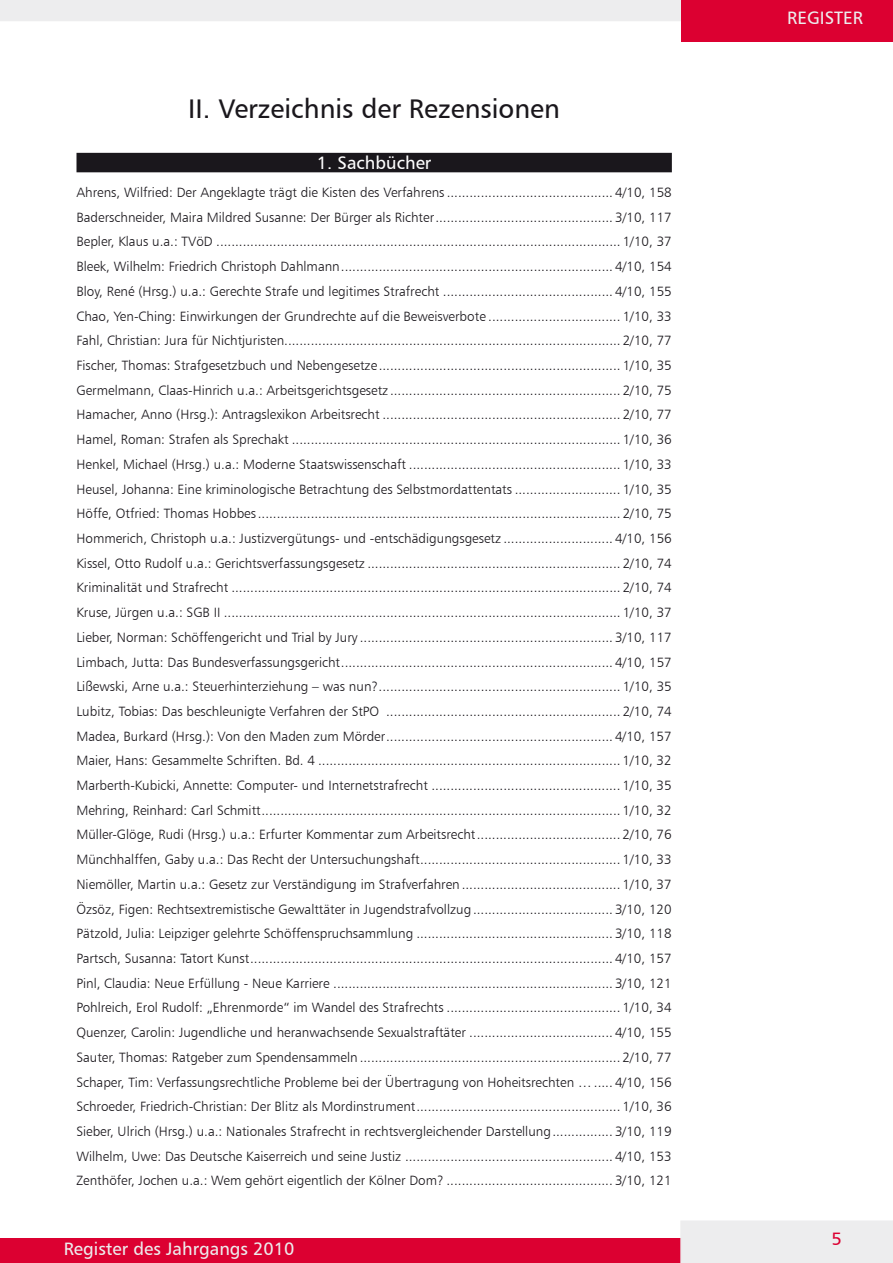
<style>
.page{position:relative;width:893px;height:1263px;background:#fff}
.page>*{position:absolute;margin:0;border:0;box-sizing:border-box;transform-origin:0 0}
.t1{font:27px "Humanist 777 BT Roman B";color:#1a171c}
.t2{font:18px "Humanist 777 BT Roman B";color:#ededee}
.t3{font:18px "Humanist 777 BT Roman B";color:#fff}
.t4{font:18px "Humanist 777 BT Roman B";color:#dc0031}
.t5{font:13.5px/24.8px "Humanist 777 BT Light B";color:#1a171c;text-align:justify}
</style>
<div class="page">
<div style="left:0;top:0;width:880px;height:21px;background:#ededee"></div>
<div style="left:681px;top:0;width:211px;height:42px;background:#dc0031"></div>
<div style="left:0;top:1238px;width:879px;height:25px;background:#dc0031"></div>
<div style="left:680px;top:1220px;width:213px;height:43px;background:#ededee"></div>
<div style="left:76px;top:153px;width:596px;height:19px;background:#1a171c"></div>
<h1 class="t1" style="left:188px;top:92px;width:373px">II. Verzeichnis der Rezensionen</h1>
<h2 class="t3" style="left:317px;top:151px;width:116px">1. Sachbücher</h2>
<p class="t5" style="left:76px;top:180px;width:597px">Ahrens, Wilfried: Der Angeklagte trägt die Kisten des Verfahrens ............................................ 4/10, 158<br>Baderschneider, Maira Mildred Susanne: Der Bürger als Richter............................................... 3/10, 117<br>Bepler, Klaus u.a.: TVöD ........................................................................................................... 1/10, 37<br>Bleek, Wilhelm: Friedrich Christoph Dahlmann........................................................................ 4/10, 154<br>Bloy, René (Hrsg.) u.a.: Gerechte Strafe und legitimes Strafrecht ............................................. 4/10, 155<br>Chao, Yen-Ching: Einwirkungen der Grundrechte auf die Beweisverbote ................................... 1/10, 33<br>Fahl, Christian: Jura für Nichtjuristen......................................................................................... 2/10, 77<br>Fischer, Thomas: Strafgesetzbuch und Nebengesetze................................................................ 1/10, 35<br>Germelmann, Claas-Hinrich u.a.: Arbeitsgerichtsgesetz ............................................................. 2/10, 75<br>Hamacher, Anno (Hrsg.): Antragslexikon Arbeitsrecht ............................................................... 2/10, 77<br>Hamel, Roman: Strafen als Sprechakt ....................................................................................... 1/10, 36<br>Henkel, Michael (Hrsg.) u.a.: Moderne Staatswissenschaft ........................................................ 1/10, 33<br>Heusel, Johanna: Eine kriminologische Betrachtung des Selbstmordattentats ............................ 1/10, 35<br>Höffe, Otfried: Thomas Hobbes................................................................................................ 2/10, 75<br>Hommerich, Christoph u.a.: Justizvergütungs- und -entschädigungsgesetz ............................. 4/10, 156<br>Kissel, Otto Rudolf u.a.: Gerichtsverfassungsgesetz ................................................................... 2/10, 74<br>Kriminalität und Strafrecht ....................................................................................................... 2/10, 74<br>Kruse, Jürgen u.a.: SGB II ......................................................................................................... 1/10, 37<br>Lieber, Norman: Schöffengericht und Trial by Jury ................................................................... 3/10, 117<br>Limbach, Jutta: Das Bundesverfassungsgericht........................................................................ 4/10, 157<br>Lißewski, Arne u.a.: Steuerhinterziehung – was nun?................................................................ 1/10, 35<br>Lubitz, Tobias: Das beschleunigte Verfahren der StPO .............................................................. 2/10, 74<br>Madea, Burkard (Hrsg.): Von den Maden zum Mörder............................................................ 4/10, 157<br>Maier, Hans: Gesammelte Schriften. Bd. 4 ................................................................................ 1/10, 32<br>Marberth-Kubicki, Annette: Computer- und Internetstrafrecht .................................................. 1/10, 35<br>Mehring, Reinhard: Carl Schmitt............................................................................................... 1/10, 32<br>Müller-Glöge, Rudi (Hrsg.) u.a.: Erfurter Kommentar zum Arbeitsrecht...................................... 2/10, 76<br>Münchhalffen, Gaby u.a.: Das Recht der Untersuchungshaft..................................................... 1/10, 33<br>Niemöller, Martin u.a.: Gesetz zur Verständigung im Strafverfahren.......................................... 1/10, 37<br>Özsöz, Figen: Rechtsextremistische Gewalttäter in Jugendstrafvollzug..................................... 3/10, 120<br>Pätzold, Julia: Leipziger gelehrte Schöffenspruchsammlung .................................................... 3/10, 118<br>Partsch, Susanna: Tatort Kunst................................................................................................ 4/10, 157<br>Pinl, Claudia: Neue Erfüllung - Neue Karriere .......................................................................... 3/10, 121<br>Pohlreich, Erol Rudolf: „Ehrenmorde“ im Wandel des Strafrechts .............................................. 1/10, 34<br>Quenzer, Carolin: Jugendliche und heranwachsende Sexualstraftäter ...................................... 4/10, 155<br>Sauter, Thomas: Ratgeber zum Spendensammeln ..................................................................... 2/10, 77<br>Schaper, Tim: Verfassungsrechtliche Probleme bei der Übertragung von Hoheitsrechten … ..... 4/10, 156<br>Schroeder, Friedrich-Christian: Der Blitz als Mordinstrument...................................................... 1/10, 36<br>Sieber, Ulrich (Hrsg.) u.a.: Nationales Strafrecht in rechtsvergleichender Darstellung................ 3/10, 119<br>Wilhelm, Uwe: Das Deutsche Kaiserreich und seine Justiz ....................................................... 4/10, 153<br>Zenthöfer, Jochen u.a.: Wem gehört eigentlich der Kölner Dom? ............................................ 3/10, 121</p>
<h2 class="t2" style="left:64px;top:1238px;width:232px">Register des Jahrgangs 2010</h2>
<h2 class="t2" style="left:787px;top:7px;width:77px">REGISTER</h2>
<h2 class="t4" style="left:832px;top:1227px;width:12px">5</h2>
</div>
